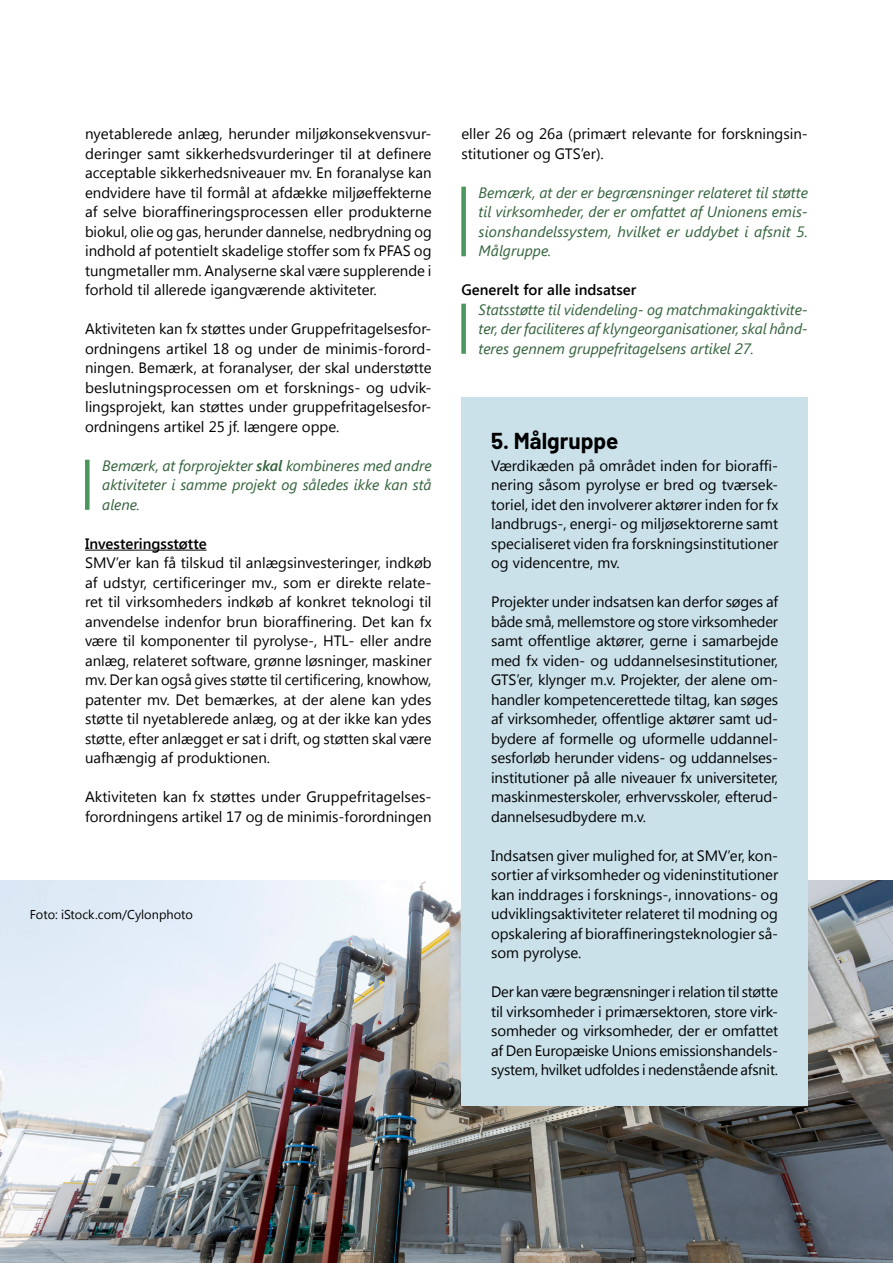
<style>
.page{position:relative;width:893px;height:1263px;background:#fff}
.page>*{position:absolute;margin:0;border:0;box-sizing:border-box;transform-origin:0 0}
.mellemrubrik_1_linje{font:700 22.5px "Barlow";color:#000}
.brød{font:15px/19.5px "Segoe UI";color:#000;text-align:justify}
.brød-2{font:italic 15px/19.5px "Segoe UI";letter-spacing:-.005em;color:#34633c;text-align:justify}
.brød-3{font:600 15px "Segoe UI";color:#000}
.fotocredit{font:12.75px "Segoe UI";color:#000}
.s1{font-weight:600}
</style>
<div class="page">
<img style="left:0;top:880px;width:893px;height:383px">
<div style="left:85px;top:460px;width:5px;height:50px;background:#4b965c"></div>
<div style="left:461px;top:304px;width:5px;height:50px;background:#4b965c"></div>
<div style="left:461px;top:397px;width:347px;height:708px;background:#cae1ea"></div>
<hr style="left:85px;top:550px;width:122px;height:1px;background:#000">
<div style="left:461px;top:187px;width:5px;height:69px;background:#4b965c"></div>
<p class="brød" style="left:85px;top:124px;width:348px">nyetablerede anlæg, herunder miljøkonsekvensvur&shy;deringer samt sikkerhedsvurderinger til at definere acceptable sikkerhedsniveauer mv. En foranalyse kan endvidere have til formål at afdække miljøeffekterne af selve bioraffineringsprocessen eller produkterne biokul, olie og gas, herunder dannelse, nedbrydning og indhold af potentielt skadelige stoffer som fx PFAS og tungmetaller mm. Analyserne skal være supplerende i forhold til allerede igangværende aktiviteter.</p>
<p class="brød" style="left:85px;top:319px;width:348px">Aktiviteten kan fx støttes under Gruppefritagelsesfor&shy;ordningens artikel 18 og under de minimis-forord&shy;ningen. Bemærk, at foranalyser, der skal understøtte beslutningsprocessen om et forsknings- og udvik&shy;lingsprojekt, kan støttes under gruppefritagelsesfor&shy;ordningens artikel 25 jf. længere oppe.</p>
<p class="brød-2" style="left:102px;top:456px;width:331px">Bemærk, at forprojekter <span class="s1">skal</span> kombineres med andre aktiviteter i samme projekt og således ikke kan stå alene.</p>
<p class="brød-3" style="left:85px;top:533px;width:123px">Investeringsstøtte</p>
<p class="brød" style="left:85px;top:553px;width:348px">SMV’er kan få tilskud til anlægsinvesteringer, indkøb af udstyr, certificeringer mv., som er direkte relate&shy;ret til virksomheders indkøb af konkret teknologi til anvendelse indenfor brun bioraffinering. Det kan fx være til komponenter til pyrolyse-, HTL- eller andre anlæg, relateret software, grønne løsninger, maskiner mv. Der kan også gives støtte til certificering, knowhow, patenter mv. Det bemærkes, at der alene kan ydes støtte til nyetablerede anlæg, og at der ikke kan ydes støtte, efter anlægget er sat i drift, og støtten skal være uafhængig af produktionen.</p>
<p class="brød" style="left:85px;top:787px;width:348px">Aktiviteten kan fx støttes under Gruppefritagelses&shy;forordningens artikel 17 og de minimis-forordningen</p>
<p class="fotocredit" style="left:30px;top:906px;width:165px">Foto: iStock.com/Cylonphoto</p>
<p class="brød" style="left:461px;top:124px;width:348px">eller 26 og 26a (primært relevante for forskningsin&shy;stitutioner og GTS’er).</p>
<p class="brød-2" style="left:479px;top:183px;width:331px">Bemærk, at der er begrænsninger relateret til støtte til virksomheder, der er omfattet af Unionens emis&shy;sionshandelssystem, hvilket er uddybet i afsnit 5.<br>Målgruppe.</p>
<p class="brød-3" style="left:461px;top:279px;width:176px">Generelt for alle indsatser</p>
<p class="brød-2" style="left:479px;top:300px;width:331px">Statsstøtte til videndeling- og matchmakingaktivite&shy;ter, der faciliteres af klyngeorganisationer, skal hånd&shy;teres gennem gruppefritagelsens artikel 27.</p>
<h1 class="mellemrubrik_1_linje" style="left:491px;top:425px;width:129px">5. Målgruppe</h1>
<p class="brød" style="left:491px;top:455px;width:289px">Værdikæden på området inden for bioraffi&shy;nering såsom pyrolyse er bred og tværsek&shy;toriel, idet den involverer aktører inden for fx landbrugs-, energi- og miljøsektorerne samt specialiseret viden fra forskningsinstitutioner og videncentre, mv.</p>
<p class="brød" style="left:491px;top:592px;width:289px">Projekter under indsatsen kan derfor søges af både små, mellemstore og store virksomheder samt offentlige aktører, gerne i samarbejde med fx viden- og uddannelsesinstitutioner, GTS’er, klynger m.v. Projekter, der alene om&shy;handler kompetencerettede tiltag, kan søges af virksomheder, offentlige aktører samt ud&shy;bydere af formelle og uformelle uddannel&shy;sesforløb herunder videns- og uddannelses&shy;institutioner på alle niveauer fx universiteter, maskinmesterskoler, erhvervsskoler, efterud&shy;dannelsesudbydere m.v.</p>
<p class="brød" style="left:491px;top:845px;width:289px">Indsatsen giver mulighed for, at SMV’er, kon&shy;sortier af virksomheder og videninstitutioner kan inddrages i forsknings-, innovations- og udviklingsaktiviteter relateret til modning og opskalering af bioraffineringsteknologier så&shy;som pyrolyse.</p>
<p class="brød" style="left:491px;top:982px;width:289px;text-align:left">Der kan være begrænsninger i relation til støtte til virksomheder i primærsektoren, store virk&shy;somheder og virksomheder, der er omfattet af Den Europæiske Unions emissionshandels&shy;system, hvilket udfoldes i nedenstående afsnit.</p>
</div>
